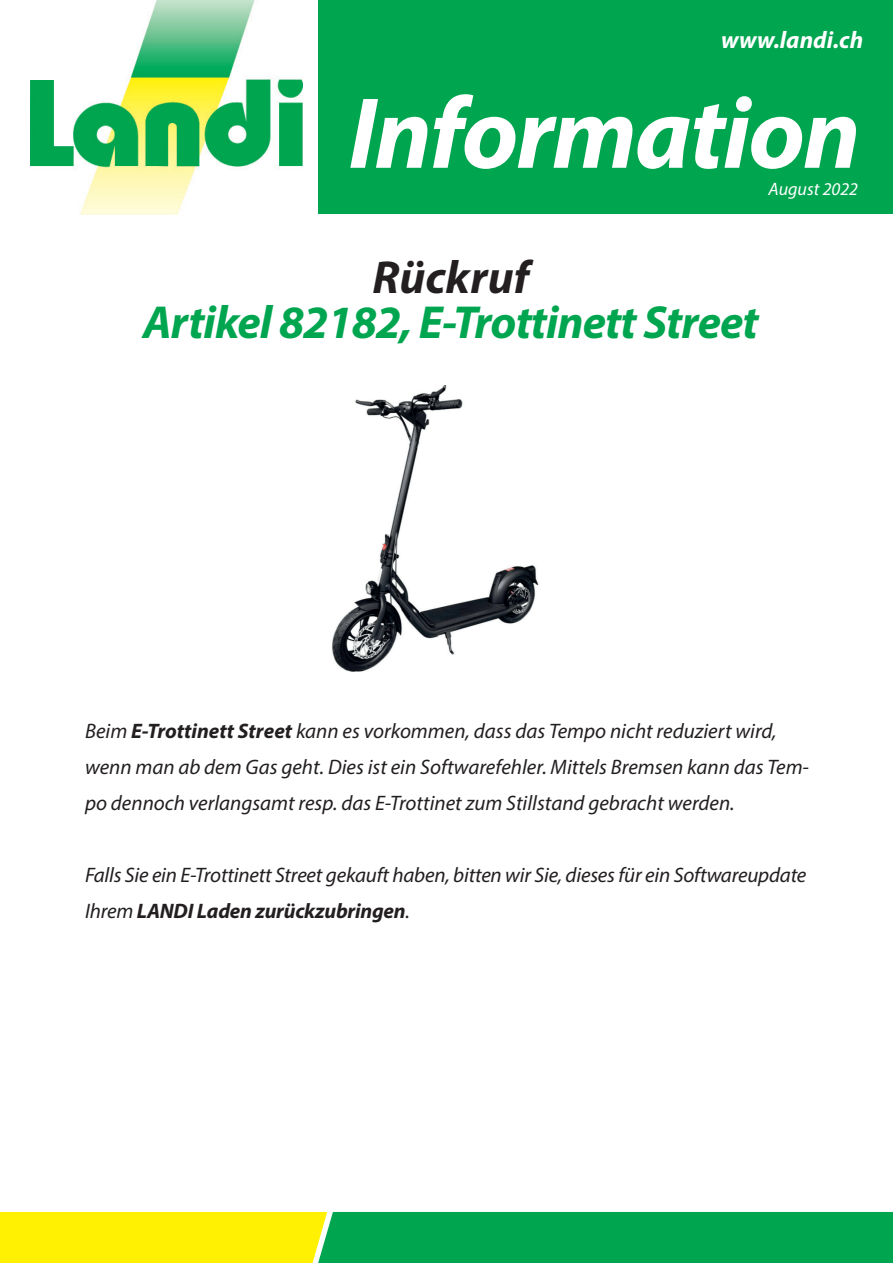
<style>
.page{position:relative;width:893px;height:1263px;background:#fff}
.page>*{position:absolute;margin:0;border:0;box-sizing:border-box;transform-origin:0 0}
.t1{font:italic 700 102px "Myriad Pro";letter-spacing:-.02em;color:#fff}
.t2{font:italic 700 46.5px "Myriad Pro";letter-spacing:-.02em;color:#00a54f}
.t3{font:italic 700 46.5px "Myriad Pro";color:#231f20}
.t4{font:italic 700 24px "Myriad Pro";color:#fff}
.t5{font:italic 21px/36px "Myriad Pro";color:#231f20}
.t6{font:italic 18px "Myriad Pro";color:#fff}
.s1{font-weight:700}
</style>
<div class="page">
<div style="left:319px;top:0;width:574px;height:213px;background:#00a54f"></div>
<img style="left:331px;top:385px;width:208px;height:287px">
<svg style="left:0;top:1212px;width:893px;height:51px;background:#5cc034"></svg>
<img style="left:30px;top:0;width:272px;height:215px">
<p class="t4" style="left:721px;top:24px;width:144px">www.landi.ch</p>
<h1 class="t1" style="left:349px;top:67px;width:513px">Information</h1>
<p class="t6" style="left:769px;top:177px;width:91px">August 2022</p>
<h2 class="t3" style="left:372px;top:247px;width:158px">Rückruf</h2>
<h2 class="t2" style="left:143px;top:293px;width:617px">Artikel 82182, E-Trottinett Street</h2>
<p class="t5" style="left:85px;top:713px;width:725px">Beim <span class="s1">E-Trottinett Street</span> kann es vorkommen, dass das Tempo nicht reduziert wird, wenn man ab dem Gas geht. Dies ist ein Softwarefehler. Mittels Bremsen kann das Tem&shy;po dennoch verlangsamt resp. das E-Trottinet zum Stillstand gebracht werden.</p>
<p class="t5" style="left:85px;top:857px;width:723px">Falls Sie ein E-Trottinett Street gekauft haben, bitten wir Sie, dieses für ein Softwareupdate<br>Ihrem <span class="s1">LANDI Laden zurückzubringen</span>.</p>
</div>
